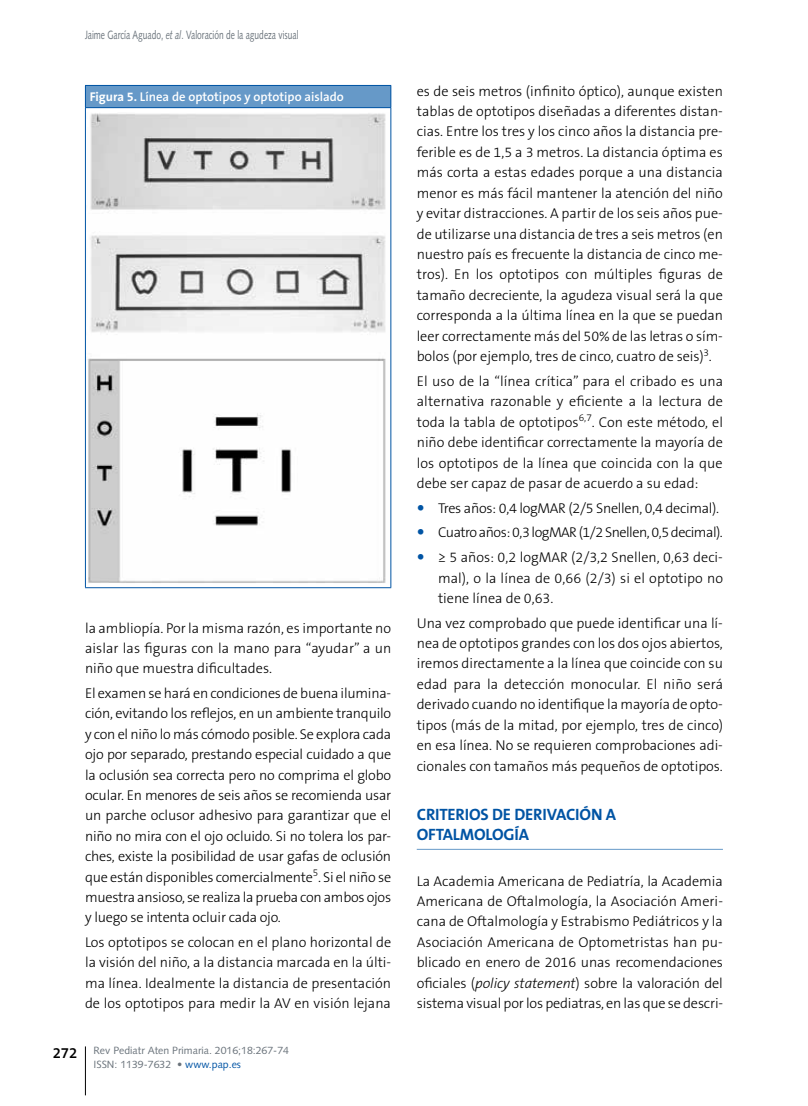
<style>
.page{position:relative;width:808px;height:1106px;background:#fff}
.page>*{position:absolute;margin:0;border:0;box-sizing:border-box;transform-origin:0 0}
.t1{font:700 16.5px/20.4px "The Sans B7";letter-spacing:-.01em;color:#0054a4}
.t2{font:600 15px "The Sans B6";color:#000}
.t3{font:300 14.25px/20.4px "The Sans B3";letter-spacing:-.005em;color:#000;text-align:justify}
.t4{font:600 12.75px "The Sans B6";color:#fff}
.t5{font:12px "Syntax";color:#6a737b;scale:.7 1}
.t6{font:10.5px/13.2px "Syntax";color:#6a737b}
.s1{font-style:italic}
.s2{font-family:"The Sans B7";font-weight:700}
.s3{color:#0054a4}
</style>
<div class="page">
<hr style="left:85px;top:1046px;width:1px;height:49px;background:#000">
<hr style="left:417px;top:849px;width:306px;height:1px;background:#6699c8">
<img style="left:87px;top:113px;width:299px;height:470px">
<div style="left:85px;top:85px;width:306px;height:23px;background:#6699c8"></div>
<svg style="left:85px;top:86px;width:1px;height:21px"></svg>
<svg style="left:390px;top:86px;width:1px;height:21px"></svg>
<hr style="left:85px;top:85px;width:306px;height:1px;background:#0054a4">
<hr style="left:85px;top:108px;width:1px;height:479px;background:#0054a4">
<hr style="left:390px;top:108px;width:1px;height:479px;background:#0054a4">
<hr style="left:85px;top:107px;width:306px;height:1px;background:#0054a4">
<hr style="left:85px;top:587px;width:306px;height:1px;background:#0054a4">
<p class="t5" style="left:85px;top:28px;width:306px">Jaime García Aguado, <span class="s1">et al</span>. Valoración de la agudeza visual</p>
<p class="t4" style="left:90px;top:90px;width:256px"><span class="s2">Figura 5.</span> Línea de optotipos y optotipo aislado</p>
<p class="t3" style="left:85px;top:618px;width:308px">la ambliopía. Por la misma razón, es importante no aislar las figuras con la mano para “ayudar” a un niño que muestra dificultades.</p>
<p class="t3" style="left:85px;top:683px;width:308px">El examen se hará en condiciones de buena ilumina&shy;ción, evitando los reflejos, en un ambiente tranquilo y con el niño lo más cómodo posible. Se explora cada ojo por separado, prestando especial cuidado a que la oclusión sea correcta pero no comprima el globo ocular. En menores de seis años se recomienda usar un parche oclusor adhesivo para garantizar que el niño no mira con el ojo ocluido. Si no tolera los par&shy;ches, existe la posibilidad de usar gafas de oclusión que están disponibles comercialmente<sup>5</sup>. Si el niño se muestra ansioso, se realiza la prueba con ambos ojos y luego se intenta ocluir cada ojo.</p>
<p class="t3" style="left:85px;top:932px;width:308px">Los optotipos se colocan en el plano horizontal de la visión del niño, a la distancia marcada en la últi&shy;ma línea. Idealmente la distancia de presentación de los optotipos para medir la AV en visión lejana</p>
<p class="t2" style="left:53px;top:1044px;width:26px">272</p>
<p class="t6" style="left:94px;top:1044px;width:197px">Rev Pediatr Aten Primaria. 2016;18:267-74<br>ISSN: 1139-7632 • <span class="s3">www.pap.es</span></p>
<p class="t3" style="left:417px;top:81px;width:308px">es de seis metros (infinito óptico), aunque existen tablas de optotipos diseñadas a diferentes distan&shy;cias. Entre los tres y los cinco años la distancia pre&shy;ferible es de 1,5 a 3 metros. La distancia óptima es más corta a estas edades porque a una distancia menor es más fácil mantener la atención del niño y evitar distracciones. A partir de los seis años pue&shy;de utilizarse una distancia de tres a seis metros (en nuestro país es frecuente la distancia de cinco me&shy;tros). En los optotipos con múltiples figuras de tamaño decreciente, la agudeza visual será la que corresponda a la última línea en la que se puedan leer correctamente más del 50% de las letras o sím&shy;bolos (por ejemplo, tres de cinco, cuatro de seis)<sup>3</sup>.</p>
<p class="t3" style="left:417px;top:371px;width:308px">El uso de la “línea crítica” para el cribado es una alternativa razonable y eficiente a la lectura de toda la tabla de optotipos<sup>6,7</sup>. Con este método, el niño debe identificar correctamente la mayoría de los optotipos de la línea que coincida con la que debe ser capaz de pasar de acuerdo a su edad:</p>
<p class="t3" style="left:438px;top:496px;width:286px;line-height:24.6px;text-align:left">Tres años: 0,4 logMAR (2/5 Snellen, 0,4 decimal).<br>Cuatro años: 0,3 logMAR (1/2 Snellen, 0,5 decimal). ≥ 5 años: 0,2 logMAR (2/3,2 Snellen, 0,63 deci-</p>
<p class="t3" style="left:438px;top:568px;width:287px">mal), o la línea de 0,66 (2/3) si el optotipo no tiene línea de 0,63.</p>
<p class="t3" style="left:417px;top:613px;width:308px">Una vez comprobado que puede identificar una lí&shy;nea de optotipos grandes con los dos ojos abiertos, iremos directamente a la línea que coincide con su edad para la detección monocular. El niño será derivado cuando no identifique la mayoría de opto&shy;tipos (más de la mitad, por ejemplo, tres de cinco) en esa línea. No se requieren comprobaciones adi&shy;cionales con tamaños más pequeños de optotipos.</p>
<p class="t1" style="left:417px;top:804px;width:201px">CRITERIOS DE DERIVACIÓN A<br>OFTALMOLOGÍA</p>
<p class="t3" style="left:417px;top:871px;width:308px">La Academia Americana de Pediatría, la Academia Americana de Oftalmología, la Asociación Ameri&shy;cana de Oftalmología y Estrabismo Pediátricos y la Asociación Americana de Optometristas han pu&shy;blicado en enero de 2016 unas recomendaciones oficiales (<span class="s1">policy statement</span>) sobre la valoración del sistema visual por los pediatras, en las que se descri-</p>
</div>
